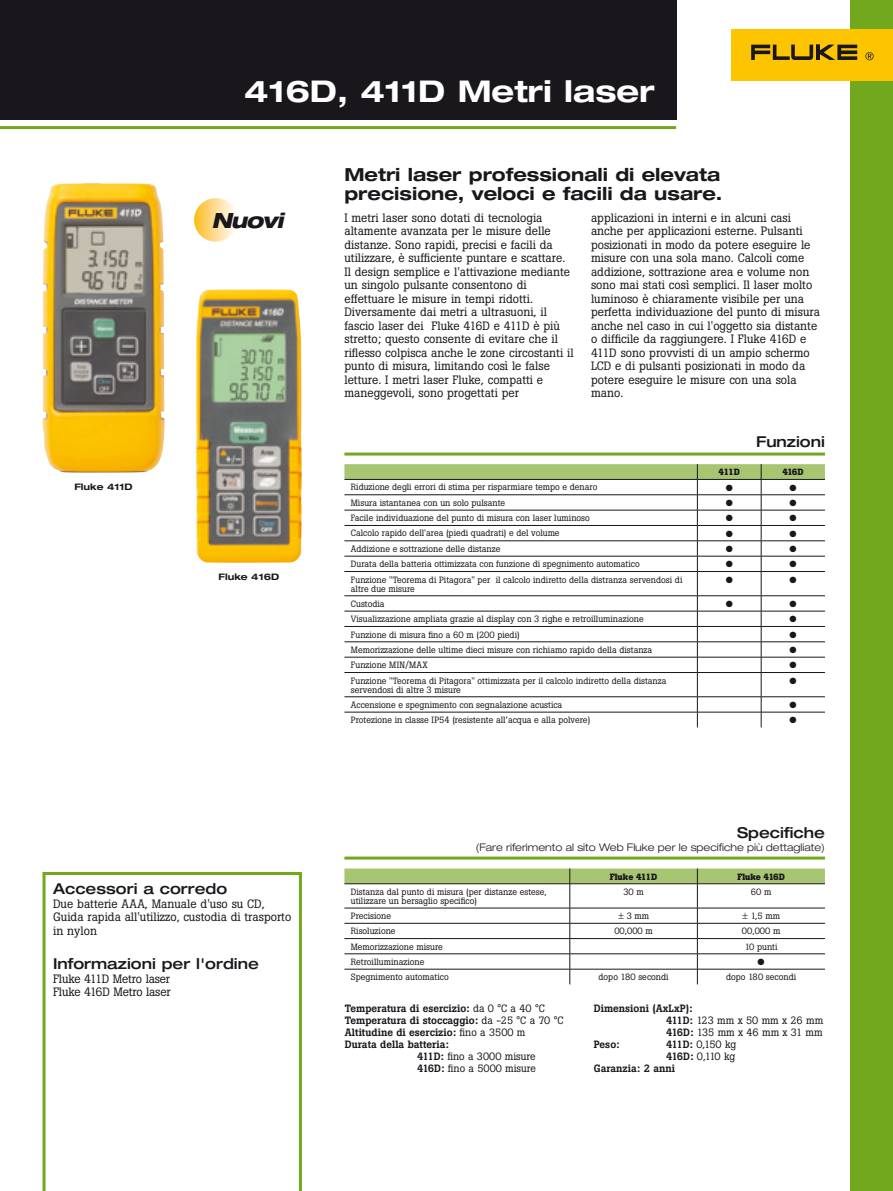
<style>
.page{position:relative;width:893px;height:1191px;background:#fff}
.page>*{position:absolute;margin:0;border:0;box-sizing:border-box;transform-origin:0 0}
.t1{font:700 expanded 30px "Helvetica Neue";color:#fff}
.t2{font:italic 800 expanded 21px "Helvetica Neue";letter-spacing:-.05em;color:#1a171c}
.t3{font:700 expanded 18px/18.8px "Helvetica Neue";color:#1a171c}
.t4{font:500 expanded 15px "Helvetica Neue";color:#1a171c}
.t5{font:12px/13.5px "Boton";color:#1a171c}
.t6{font:500 10.5px "Boton";color:#1a171c}
.t7{font:10.5px "Boton";color:#1a171c}
.t8{font:300 expanded 10.5px "Helvetica Neue";color:#1a171c}
.t9{font:9px/9px "Boton";color:#1a171c}
.t10{font:700 9px "Boton";color:#1a171c}
.t11{font:9px "Zapf Dingbats ITC";color:#1a171c}
.t12{font:700 expanded 9px "Helvetica Neue";color:#1a171c}
.s1{font-weight:400}
.s2{font-weight:500}
</style>
<div class="page">
<div style="left:850px;top:0;width:43px;height:1191px;background:#71a81d"></div>
<div style="left:731px;top:29px;width:162px;height:51px;background:#fdc400"></div>
<svg style="left:751px;top:45px;width:106px;height:15px"></svg>
<svg style="left:865px;top:52px;width:9px;height:8px"></svg>
<hr style="left:0;top:126px;width:676px;height:3px;background:#71a81d">
<svg style="left:43px;top:872px;width:259px;height:319px"></svg>
<hr style="left:344px;top:452px;width:481px;height:3px;background:#71a81d">
<hr style="left:344px;top:856px;width:481px;height:3px;background:#71a81d">
<img style="left:43px;top:183px;width:122px;height:289px">
<img style="left:196px;top:289px;width:106px;height:274px">
<svg style="left:194px;top:198px;width:44px;height:44px;background:#fddd96"></svg>
<div style="left:0;top:0;width:676px;height:119px;background:#1a171c"></div>
<svg style="left:344px;top:464px;width:481px;height:263px"></svg>
<svg style="left:344px;top:868px;width:481px;height:116px"></svg>
<h1 class="t1" style="left:244px;top:73px;width:412px">416D, 411D Metri laser</h1>
<h2 class="t2" style="left:211px;top:207px;width:73px">Nuovi</h2>
<p class="t12" style="left:74px;top:481px;width:60px">Fluke 411D</p>
<p class="t12" style="left:218px;top:571px;width:62px">Fluke 416D</p>
<p class="t4" style="left:53px;top:879px;width:176px">Accessori a corredo</p>
<p class="t5" style="left:53px;top:897px;width:240px">Due batterie AAA, Manuale d'uso su CD,<br>Guida rapida all'utilizzo, custodia di trasporto in nylon</p>
<p class="t4" style="left:53px;top:954px;width:207px">Informazioni per l'ordine</p>
<p class="t5" style="left:53px;top:971px;width:119px">Fluke 411D Metro laser<br>Fluke 416D Metro laser</p>
<h3 class="t3" style="left:344px;top:165px;width:380px">Metri laser professionali di elevata precisione, veloci e facili da usare.</h3>
<p class="t5" style="left:344px;top:211px;width:231px">I metri laser sono dotati di tecnologia altamente avanzata per le misure delle distanze. Sono rapidi, precisi e facili da utilizzare, è sufficiente puntare e scattare.<br>Il design semplice e l'attivazione mediante un singolo pulsante consentono di effettuare le misure in tempi ridotti.<br>Diversamente dai metri a ultrasuoni, il fascio laser dei Fluke 416D e 411D è più stretto; questo consente di evitare che il riflesso colpisca anche le zone circostanti il punto di misura, limitando così le false letture. I metri laser Fluke, compatti e maneggevoli, sono progettati per</p>
<p class="t5" style="left:591px;top:211px;width:231px">applicazioni in interni e in alcuni casi anche per applicazioni esterne. Pulsanti posizionati in modo da potere eseguire le misure con una sola mano. Calcoli come addizione, sottrazione area e volume non sono mai stati così semplici. Il laser molto luminoso è chiaramente visibile per una perfetta individuazione del punto di misura anche nel caso in cui l'oggetto sia distante o difficile da raggiungere. I Fluke 416D e 411D sono provvisti di un ampio schermo LCD e di pulsanti posizionati in modo da potere eseguire le misure con una sola mano.</p>
<p class="t4" style="left:756px;top:432px;width:70px">Funzioni</p>
<p class="t10" style="left:719px;top:467px;width:23px">411D</p>
<p class="t10" style="left:782px;top:467px;width:23px">416D</p>
<p class="t9" style="left:351px;top:483px;width:248px">Riduzione degli errori di stima per risparmiare tempo e denaro</p>
<p class="t11" style="left:726px;top:483px;width:9px">●</p>
<p class="t11" style="left:789px;top:483px;width:9px">●</p>
<p class="t9" style="left:351px;top:498px;width:156px">Misura istantanea con un solo pulsante</p>
<p class="t11" style="left:726px;top:498px;width:9px">●</p>
<p class="t11" style="left:789px;top:498px;width:9px">●</p>
<p class="t9" style="left:351px;top:513px;width:241px">Facile individuazione del punto di misura con laser luminoso</p>
<p class="t11" style="left:726px;top:514px;width:9px">●</p>
<p class="t11" style="left:789px;top:514px;width:9px">●</p>
<p class="t9" style="left:351px;top:529px;width:210px">Calcolo rapido dell'area (piedi quadrati) e del volume</p>
<p class="t11" style="left:726px;top:529px;width:9px">●</p>
<p class="t11" style="left:789px;top:529px;width:9px">●</p>
<p class="t9" style="left:351px;top:544px;width:151px">Addizione e sottrazione delle distanze</p>
<p class="t11" style="left:726px;top:544px;width:9px">●</p>
<p class="t11" style="left:789px;top:544px;width:9px">●</p>
<p class="t9" style="left:351px;top:559px;width:290px">Durata della batteria ottimizzata con funzione di spegnimento automatico</p>
<p class="t11" style="left:726px;top:560px;width:9px">●</p>
<p class="t11" style="left:789px;top:560px;width:9px">●</p>
<p class="t9" style="left:351px;top:575px;width:333px">Funzione "Teorema di Pitagora" per il calcolo indiretto della distranza servendosi di altre due misure</p>
<p class="t11" style="left:726px;top:575px;width:9px">●</p>
<p class="t11" style="left:789px;top:575px;width:9px">●</p>
<p class="t9" style="left:351px;top:599px;width:35px">Custodia</p>
<p class="t11" style="left:726px;top:599px;width:9px">●</p>
<p class="t11" style="left:790px;top:599px;width:9px">●</p>
<p class="t9" style="left:351px;top:614px;width:294px">Visualizzazione ampliata grazie al display con 3 righe e retroilluminazione</p>
<p class="t11" style="left:790px;top:615px;width:9px">●</p>
<p class="t9" style="left:351px;top:630px;width:170px">Funzione di misura fino a 60 m (200 piedi)</p>
<p class="t11" style="left:790px;top:630px;width:9px">●</p>
<p class="t9" style="left:351px;top:645px;width:303px">Memorizzazione delle ultime dieci misure con richiamo rapido della distanza</p>
<p class="t11" style="left:790px;top:645px;width:9px">●</p>
<p class="t9" style="left:351px;top:660px;width:78px">Funzione MIN/MAX</p>
<p class="t11" style="left:790px;top:661px;width:9px">●</p>
<p class="t9" style="left:351px;top:676px;width:317px">Funzione "Teorema di Pitagora" ottimizzata per il calcolo indiretto della distanza servendosi di altre 3 misure</p>
<p class="t11" style="left:790px;top:676px;width:9px">●</p>
<p class="t9" style="left:351px;top:700px;width:213px">Accensione e spegnimento con segnalazione acustica</p>
<p class="t11" style="left:790px;top:700px;width:9px">●</p>
<p class="t9" style="left:351px;top:715px;width:241px">Protezione in classe IP54 (resistente all’acqua e alla polvere)</p>
<p class="t11" style="left:790px;top:716px;width:9px">●</p>
<p class="t4" style="left:737px;top:823px;width:89px">Specifiche</p>
<p class="t8" style="left:476px;top:841px;width:351px">(Fare riferimento al sito Web Fluke per le specifiche più dettagliate)</p>
<p class="t10" style="left:610px;top:871px;width:49px">Fluke 411D</p>
<p class="t10" style="left:737px;top:871px;width:49px">Fluke 416D</p>
<p class="t9" style="left:351px;top:887px;width:197px">Distanza dal punto di misura (per distanze estese, utilizzare un bersaglio specifico)</p>
<p class="t9" style="left:623px;top:887px;width:22px">30 m</p>
<p class="t9" style="left:751px;top:887px;width:22px">60 m</p>
<p class="t9" style="left:351px;top:911px;width:42px">Precisione</p>
<p class="t9" style="left:618px;top:911px;width:33px">± 3 mm</p>
<p class="t9" style="left:742px;top:911px;width:39px">± 1,5 mm</p>
<p class="t9" style="left:351px;top:926px;width:46px">Risoluzione</p>
<p class="t9" style="left:614px;top:926px;width:40px">00,000 m</p>
<p class="t9" style="left:742px;top:926px;width:40px">00,000 m</p>
<p class="t9" style="left:351px;top:942px;width:94px">Memorizzazione misure</p>
<p class="t9" style="left:745px;top:942px;width:34px">10 punti</p>
<p class="t9" style="left:351px;top:957px;width:75px">Retroilluminazione</p>
<p class="t11" style="left:758px;top:957px;width:9px">●</p>
<p class="t9" style="left:351px;top:972px;width:99px">Spegnimento automatico</p>
<p class="t9" style="left:598px;top:972px;width:72px">dopo 180 secondi</p>
<p class="t9" style="left:726px;top:972px;width:72px">dopo 180 secondi</p>
<p class="t6" style="left:345px;top:1001px;width:201px">Temperatura di esercizio: <span class="s1">da 0 °C a 40 °C</span></p>
<p class="t6" style="left:345px;top:1013px;width:220px">Temperatura di stoccaggio: <span class="s1">da -25 °C a 70 °C</span></p>
<p class="t6" style="left:345px;top:1025px;width:182px">Altitudine di esercizio: <span class="s1">fino a 3500 m</span></p>
<p class="t6" style="left:345px;top:1037px;width:106px">Durata della batteria:</p>
<p class="t7" style="left:417px;top:1049px;width:120px"><span class="s2">411D:</span> fino a 3000 misure</p>
<p class="t7" style="left:417px;top:1061px;width:120px"><span class="s2">416D:</span> fino a 5000 misure</p>
<p class="t6" style="left:594px;top:1001px;width:100px">Dimensioni (AxLxP):</p>
<p class="t7" style="left:666px;top:1013px;width:158px"><span class="s2">411D:</span> 123 mm x 50 mm x 26 mm</p>
<p class="t7" style="left:666px;top:1025px;width:158px"><span class="s2">416D:</span> 135 mm x 46 mm x 31 mm</p>
<p class="t6" style="left:594px;top:1037px;width:27px">Peso:</p>
<p class="t7" style="left:666px;top:1037px;width:71px"><span class="s2">411D:</span> 0,150 kg</p>
<p class="t7" style="left:666px;top:1049px;width:70px"><span class="s2">416D:</span> 0,110 kg</p>
<p class="t6" style="left:594px;top:1061px;width:83px">Garanzia: 2 anni</p>
</div>
